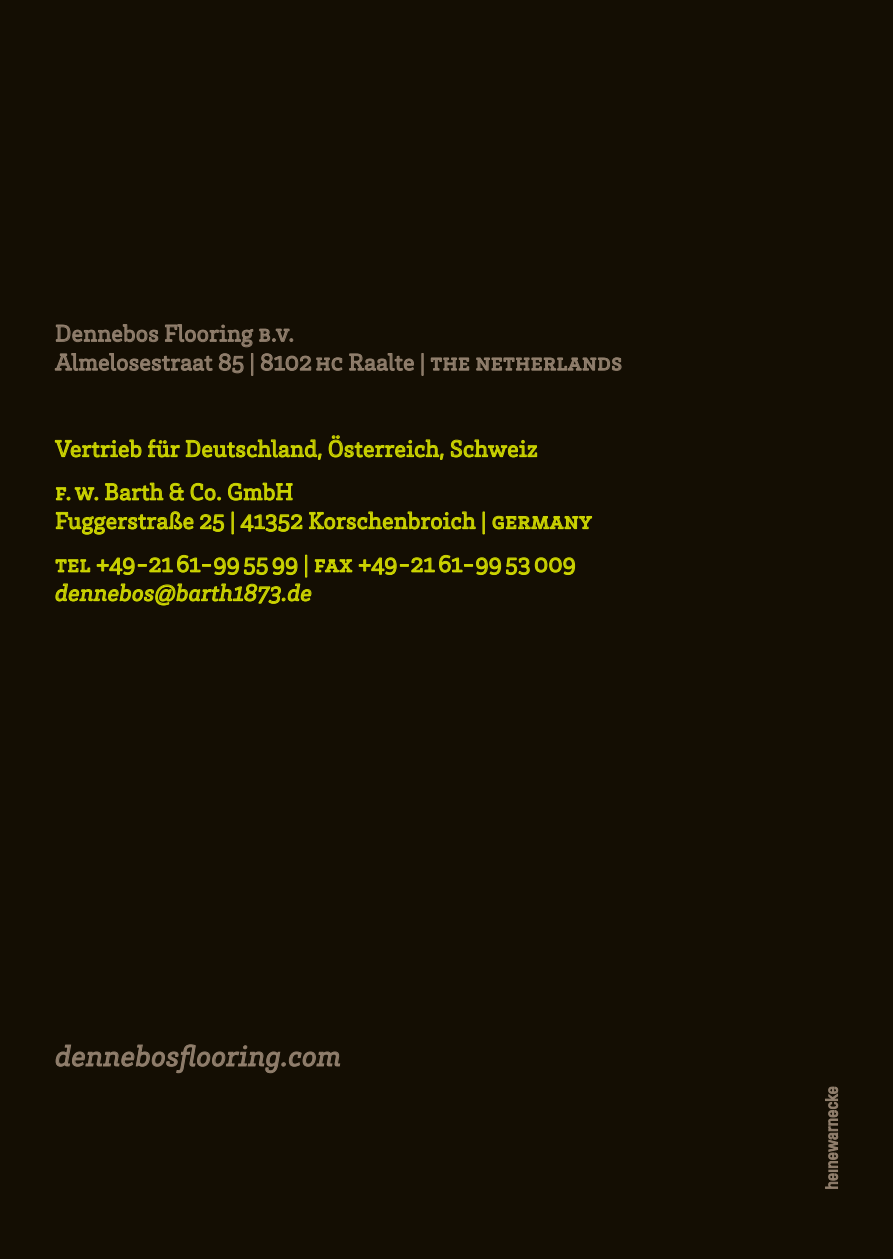
<style>
.page{position:relative;width:893px;height:1259px;background:#140e03}
.page>*{position:absolute;margin:0;border:0;box-sizing:border-box;transform-origin:0 0}
.t1{font:italic 30px "Brix Slab";letter-spacing:.015em;color:#917f6d}
.t2{font:24px/43.2px "Brix Slab";letter-spacing:.015em;color:#cdd500}
.t3{font:24px/28.8px "Brix Slab";letter-spacing:.015em;color:#917f6d}
.t4{font:italic 24px "Brix Slab";letter-spacing:.015em;color:#cdd500}
</style>
<div class="page">
<svg style="left:56px;top:324px;width:102px;height:18px"></svg>
<svg style="left:165px;top:324px;width:88px;height:23px"></svg>
<svg style="left:260px;top:329px;width:33px;height:13px"></svg>
<svg style="left:55px;top:353px;width:157px;height:17px"></svg>
<svg style="left:219px;top:353px;width:24px;height:20px"></svg>
<div style="left:251px;top:353px;width:2px;height:22px;border:1px solid #917f6d"></div>
<svg style="left:261px;top:353px;width:50px;height:17px"></svg>
<svg style="left:317px;top:358px;width:25px;height:12px"></svg>
<svg style="left:350px;top:353px;width:64px;height:17px"></svg>
<svg style="left:422px;top:353px;width:1px;height:22px"></svg>
<svg style="left:431px;top:358px;width:38px;height:12px"></svg>
<svg style="left:477px;top:358px;width:144px;height:12px"></svg>
<svg style="left:55px;top:440px;width:86px;height:17px"></svg>
<svg style="left:148px;top:439px;width:31px;height:18px"></svg>
<svg style="left:186px;top:440px;width:135px;height:19px"></svg>
<svg style="left:329px;top:435px;width:114px;height:24px"></svg>
<svg style="left:451px;top:440px;width:86px;height:17px"></svg>
<svg style="left:56px;top:487px;width:42px;height:13px"></svg>
<svg style="left:105px;top:483px;width:58px;height:17px"></svg>
<svg style="left:170px;top:483px;width:14px;height:17px"></svg>
<svg style="left:191px;top:483px;width:30px;height:17px"></svg>
<svg style="left:228px;top:483px;width:64px;height:17px"></svg>
<svg style="left:56px;top:511px;width:137px;height:23px"></svg>
<svg style="left:200px;top:514px;width:24px;height:17px"></svg>
<svg style="left:232px;top:512px;width:1px;height:22px"></svg>
<svg style="left:241px;top:514px;width:61px;height:17px"></svg>
<svg style="left:309px;top:512px;width:166px;height:17px"></svg>
<svg style="left:483px;top:512px;width:1px;height:22px"></svg>
<svg style="left:493px;top:516px;width:99px;height:13px"></svg>
<svg style="left:56px;top:559px;width:34px;height:13px"></svg>
<svg style="left:97px;top:555px;width:170px;height:20px"></svg>
<svg style="left:273px;top:557px;width:24px;height:18px"></svg>
<div style="left:305px;top:555px;width:2px;height:22px;border:1px solid #cdd500"></div>
<svg style="left:315px;top:559px;width:37px;height:13px"></svg>
<svg style="left:359px;top:555px;width:170px;height:20px"></svg>
<svg style="left:535px;top:557px;width:40px;height:18px"></svg>
<svg style="left:56px;top:584px;width:255px;height:21px"></svg>
<svg style="left:825px;top:1087px;width:13px;height:101px"></svg>
<svg style="left:56px;top:1044px;width:284px;height:29px"></svg>
<p class="t3" style="left:55px;top:318px;width:568px">Dennebos Flooring B.V.<br>Almelosestraat 85 | 8102Hc Raalte | The Neth erlands</p>
<p class="t2" style="left:55px;top:426px;width:484px">Vertrieb für Deutschland, Österreich, Schweiz<br>F. W. Barth &amp; Co. GmbH</p>
<p class="t2" style="left:55px;top:498px;width:538px">Fuggerstraße 25 | 41352 Korschenbroich | Germany<br>Tel +49-21 61-99 55 99 | FAX +49-21 61-99 53 009</p>
<p class="t4" style="left:55px;top:576px;width:258px">dennebos@barth1873.de</p>
<p class="t1" style="left:55px;top:1035px;width:287px">dennebosflooring.com</p>
</div>
